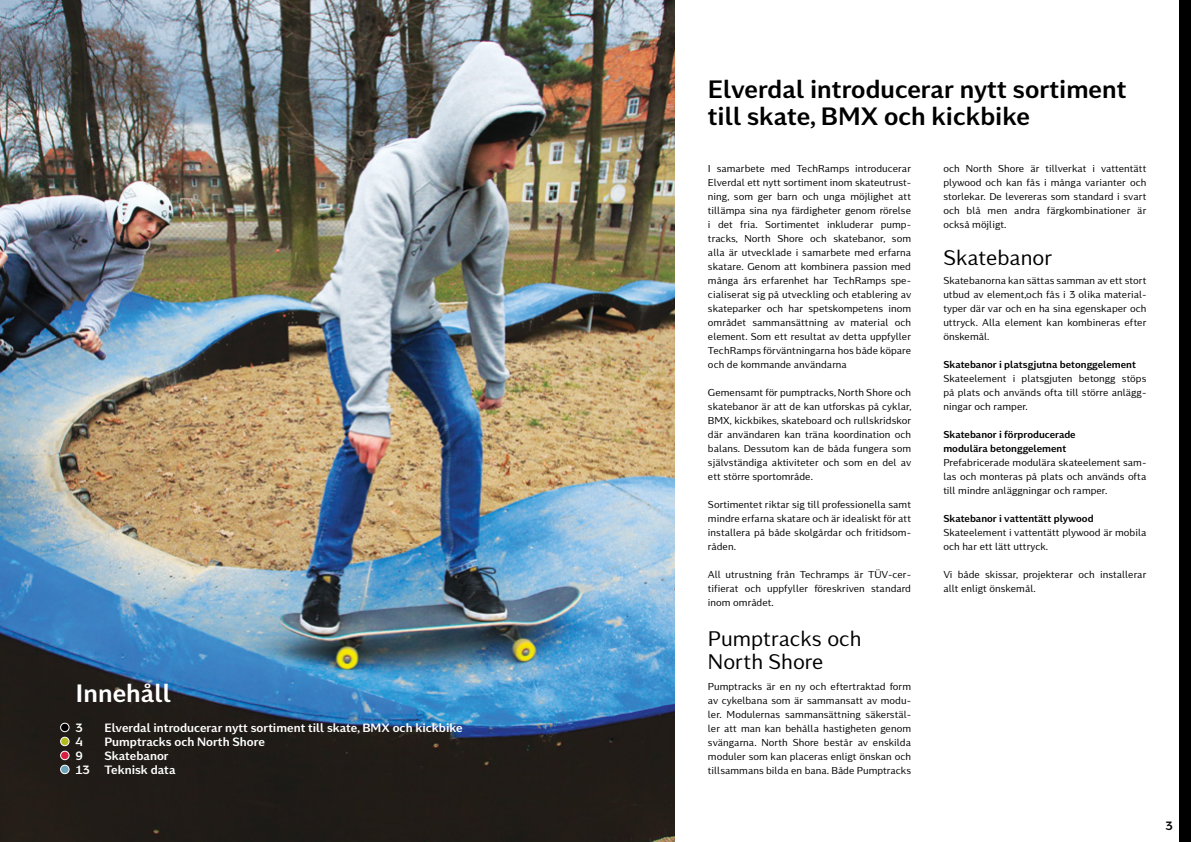
<style>
.page{position:relative;width:1191px;height:842px;background:#fff}
.page>*{position:absolute;margin:0;border:0;box-sizing:border-box;transform-origin:0 0}
.t1{font:700 25px/27px "Kontrapunkt Miki";color:#000}
.t2{font:700 25px "Kontrapunkt Miki";color:#fff}
.t3{font:21px/23px "Kontrapunkt Miki";color:#000}
.t4{font:700 12px/14px "Kontrapunkt Miki";color:#fff}
.t5{font:700 12px "Kontrapunkt Miki";color:#000}
.t6{font:10px/14px "Kontrapunkt Miki";color:#000;text-align:justify}
.t7{font:700 10px/14px "Kontrapunkt Miki";color:#000}
</style>
<div class="page">
<div style="left:1179px;top:0;width:12px;height:842px;background:#000"></div>
<img style="left:0;top:0;width:675px;height:842px">
<div style="left:61px;top:765px;width:8px;height:9px;background:#6ba3ba;border-radius:50%"></div>
<div style="left:60px;top:765px;width:10px;height:9px;border:1px solid #fff;border-radius:50%"></div>
<div style="left:61px;top:751px;width:8px;height:9px;background:#d91e43;border-radius:50%"></div>
<div style="left:60px;top:751px;width:10px;height:9px;border:1px solid #fff;border-radius:50%"></div>
<div style="left:61px;top:737px;width:8px;height:9px;background:#b2bb1e;border-radius:50%"></div>
<div style="left:60px;top:737px;width:10px;height:9px;border:1px solid #fff;border-radius:50%"></div>
<div style="left:61px;top:723px;width:8px;height:9px;background:#000;border-radius:50%"></div>
<div style="left:60px;top:723px;width:10px;height:9px;border:1px solid #fff;border-radius:50%"></div>
<h1 class="t2" style="left:75px;top:678px;width:97px">Innehåll</h1>
<p class="t4" style="left:75px;top:720px;width:9px">3</p>
<p class="t4" style="left:104px;top:720px;width:360px">Elverdal introducerar nytt sortiment till skate, BMX och kickbike</p>
<p class="t4" style="left:75px;top:734px;width:9px">4</p>
<p class="t4" style="left:104px;top:734px;width:162px">Pumptracks och North Shore</p>
<p class="t4" style="left:75px;top:748px;width:9px">9</p>
<p class="t4" style="left:75px;top:748px;width:102px;text-indent:29px">Skatebanor<br>13 Teknisk data</p>
<h1 class="t1" style="left:708px;top:76px;width:420px">Elverdal introducerar nytt sortiment till skate, BMX och kickbike</h1>
<p class="t6" style="left:708px;top:161px;width:205px">I samarbete med TechRamps introducerar Elverdal ett nytt sortiment inom skateutrust&shy;ning, som ger barn och unga möjlighet att tillämpa sina nya färdigheter genom rörelse i det fria. Sortimentet inkluderar pump&shy;tracks, North Shore och skatebanor, som alla är utvecklade i samarbete med erfarna skatare. Genom att kombinera passion med många års erfarenhet har TechRamps spe&shy;cialiserat sig på utveckling och etablering av skateparker och har spetskompetens inom området sammansättning av material och element. Som ett resultat av detta uppfyller TechRamps förväntningarna hos både köpare och de kommande användarna</p>
<p class="t6" style="left:708px;top:385px;width:205px">Gemensamt för pumptracks, North Shore och skatebanor är att de kan utforskas på cyklar, BMX, kickbikes, skateboard och rullskridskor där användaren kan träna koordination och balans. Dessutom kan de båda fungera som självständiga aktiviteter och som en del av ett större sportområde.</p>
<p class="t6" style="left:708px;top:497px;width:205px">Sortimentet riktar sig till professionella samt mindre erfarna skatare och är idealiskt för att installera på både skolgårdar och fritidsom&shy;råden.</p>
<p class="t6" style="left:708px;top:567px;width:205px">All utrustning från Techramps är TÜV-cer&shy;tifierat och uppfyller föreskriven standard inom området.</p>
<h2 class="t3" style="left:708px;top:627px;width:155px">Pumptracks och<br>North Shore</h2>
<p class="t6" style="left:708px;top:679px;width:205px">Pumptracks är en ny och eftertraktad form av cykelbana som är sammansatt av modu&shy;ler. Modulernas sammansättning säkerstäl&shy;ler att man kan behålla hastigheten genom svängarna. North Shore består av enskilda moduler som kan placeras enligt önskan och tillsammans bilda en bana. Både Pumptracks</p>
<p class="t6" style="left:943px;top:161px;width:205px">och North Shore är tillverkat i vattentätt plywood och kan fås i många varianter och storlekar. De levereras som standard i svart och blå men andra färgkombinationer är också möjligt.</p>
<h2 class="t3" style="left:943px;top:246px;width:111px">Skatebanor</h2>
<p class="t6" style="left:943px;top:273px;width:205px">Skatebanorna kan sättas samman av ett stort utbud av element,och fås i 3 olika material&shy;typer där var och en ha sina egenskaper och uttryck. Alla element kan kombineras efter önskemål.</p>
<p class="t7" style="left:943px;top:357px;width:194px">Skatebanor i platsgjutna betonggelement</p>
<p class="t6" style="left:943px;top:371px;width:205px">Skateelement i platsgjuten betongg stöps på plats och används ofta till större anlägg&shy;ningar och ramper.</p>
<p class="t7" style="left:943px;top:427px;width:134px">Skatebanor i förproducerade modulära betonggelement</p>
<p class="t6" style="left:943px;top:455px;width:205px">Prefabricerade modulära skateelement sam&shy;las och monteras på plats och används ofta till mindre anläggningar och ramper.</p>
<p class="t7" style="left:943px;top:511px;width:152px">Skatebanor i vattentätt plywood</p>
<p class="t6" style="left:943px;top:525px;width:205px">Skateelement i vattentätt plywood är mobila och har ett lätt uttryck.</p>
<p class="t6" style="left:943px;top:567px;width:205px">Vi både skissar, projekterar och installerar allt enligt önskemål.</p>
<p class="t5" style="left:1165px;top:818px;width:9px">3</p>
</div>
